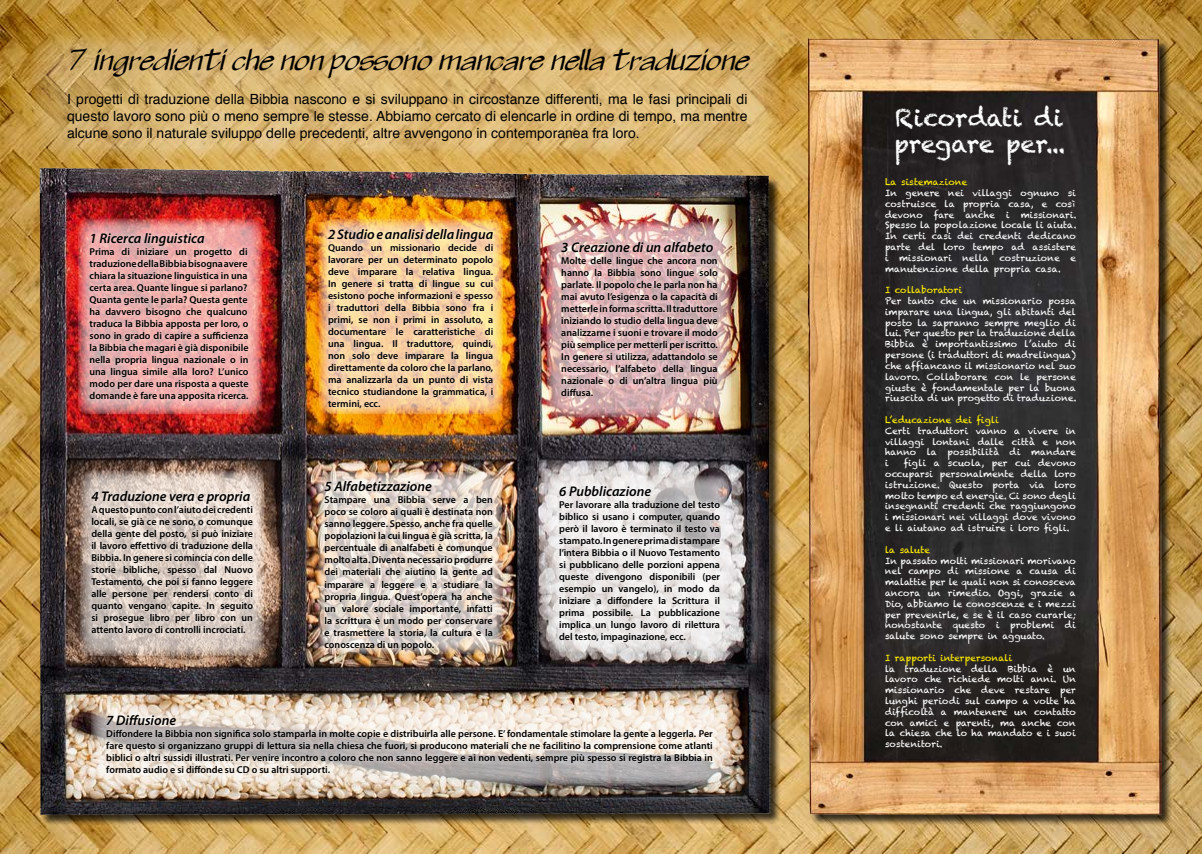
<style>
.page{position:relative;width:1202px;height:854px;background:#fff}
.page>*{position:absolute;margin:0;border:0;box-sizing:border-box;transform-origin:0 0}
.t1{font:italic 27px "OLIVEOIL Bold";color:#000;scale:1.1 1}
.t2{font:24px/26px "Chalkduster";color:#fff}
.t3{font:14px/16.8px "Helvetica";color:#000;text-align:justify}
.t4{font:italic 600 14px "Myriad Pro";color:#000}
.t5{font:600 10px/12px "Myriad Pro";color:#000;text-align:justify}
.t6{font:9px/10.8px "Chalkduster";color:#fff;text-align:justify}
.t7{font:9px "Chalkduster";color:#ffed00}
</style>
<div class="page">
<img style="left:0;top:0;width:1202px;height:853px">
<svg style="left:33px;top:17px;width:749px;height:147px;background:#d5af67"></svg>
<div style="left:809px;top:40px;width:364px;height:786px;background:#000;opacity:.75"></div>
<img style="left:807px;top:38px;width:354px;height:777px">
<div style="left:41px;top:169px;width:741px;height:657px;background:#000;opacity:.75"></div>
<img style="left:37px;top:167px;width:734px;height:647px">
<img style="left:547px;top:221px;width:184px;height:196px;border-radius:11px">
<img style="left:78px;top:218px;width:185px;height:196px;border-radius:11px">
<svg style="left:318px;top:218px;width:185px;height:196px;background:#eea237"></svg>
<svg style="left:79px;top:470px;width:185px;height:186px;background:#b9a599"></svg>
<img style="left:317px;top:471px;width:185px;height:182px;border-radius:11px">
<svg style="left:548px;top:475px;width:181px;height:176px;background:#d2cecd"></svg>
<img style="left:91px;top:704px;width:638px;height:81px;border-radius:11px">
<div style="left:83px;top:227px;width:171px;height:180px;background:#fff;opacity:.75"></div>
<div style="left:322px;top:223px;width:178px;height:192px;background:#fff;opacity:.75"></div>
<div style="left:555px;top:236px;width:169px;height:166px;background:#fff;opacity:.75"></div>
<div style="left:85px;top:485px;width:174px;height:154px;background:#fff;opacity:.75"></div>
<div style="left:318px;top:475px;width:180px;height:180px;background:#fff;opacity:.75"></div>
<div style="left:553px;top:479px;width:174px;height:168px;background:#fff;opacity:.75"></div>
<div style="left:100px;top:708px;width:619px;height:72px;background:#fff;opacity:.75"></div>
<h1 class="t1" style="left:63px;top:42px;width:624px">7 ingredienti che non possono mancare nella traduzione</h1>
<p class="t3" style="left:67px;top:91px;width:682px">I progetti di traduzione della Bibbia nascono e si sviluppano in circostanze differenti, ma le fasi principali di questo lavoro sono più o meno sempre le stesse. Abbiamo cercato di elencarle in ordine di tempo, ma mentre alcune sono il naturale sviluppo delle precedenti, altre avvengono in contemporanea fra loro.</p>
<h3 class="t4" style="left:90px;top:229px;width:117px">1 Ricerca linguistica</h3>
<p class="t5" style="left:90px;top:245px;width:161px">Prima di iniziare un progetto di traduzione della Bibbia bisogna avere chiara la situazione linguistica in una certa area. Quante lingue si parlano?<br>Quanta gente le parla? Questa gente ha davvero bisogno che qualcuno traduca la Bibbia apposta per loro, o sono in grado di capire a sufficienza la Bibbia che magari è già disponibile nella propria lingua nazionale o in una lingua simile alla loro? L’unico modo per dare una risposta a queste domande è fare una apposita ricerca.</p>
<h3 class="t4" style="left:91px;top:487px;width:160px">4 Traduzione vera e propria</h3>
<p class="t5" style="left:91px;top:503px;width:163px">A questo punto con l’aiuto dei credenti locali, se già ce ne sono, o comunque della gente del posto, si può iniziare il lavoro effettivo di traduzione della Bibbia. In genere si comincia con delle storie bibliche, spesso dal Nuovo Testamento, che poi si fanno leggere alle persone per rendersi conto di quanto vengano capite. In seguito si prosegue libro per libro con un attento lavoro di controlli incrociati.</p>
<h3 class="t4" style="left:328px;top:225px;width:167px">2 Studio e analisi della lingua</h3>
<p class="t5" style="left:328px;top:241px;width:167px">Quando un missionario decide di lavorare per un determinato popolo deve imparare la relativa lingua.<br>In genere si tratta di lingue su cui esistono poche informazioni e spesso i traduttori della Bibbia sono fra i primi, se non i primi in assoluto, a documentare le caratteristiche di una lingua. Il traduttore, quindi, non solo deve imparare la lingua direttamente da coloro che la parlano, ma analizzarla da un punto di vista tecnico studiandone la grammatica, i termini, ecc.</p>
<h3 class="t4" style="left:561px;top:238px;width:153px">3 Creazione di un alfabeto</h3>
<p class="t5" style="left:561px;top:254px;width:158px">Molte delle lingue che ancora non hanno la Bibbia sono lingue solo parlate. Il popolo che le parla non ha mai avuto l’esigenza o la capacità di metterle in forma scritta. Il traduttore iniziando lo studio della lingua deve analizzarne i suoni e trovare il modo più semplice per metterli per iscritto.<br>In genere si utilizza, adattandolo se necessario, l’alfabeto della lingua nazionale o di un’altra lingua più diffusa.</p>
<h3 class="t4" style="left:325px;top:477px;width:109px">5 Alfabetizzazione</h3>
<p class="t5" style="left:325px;top:493px;width:170px">Stampare una Bibbia serve a ben poco se coloro ai quali è destinata non sanno leggere. Spesso, anche fra quelle popolazioni la cui lingua è già scritta, la percentuale di analfabeti è comunque molto alta. Diventa necessario produrre dei materiali che aiutino la gente ad imparare a leggere e a studiare la propria lingua. Quest’opera ha anche un valore sociale importante, infatti la scrittura è un modo per conservare e trasmettere la storia, la cultura e la conoscenza di un popolo.</p>
<h3 class="t4" style="left:559px;top:482px;width:94px">6 Pubblicazione</h3>
<p class="t5" style="left:559px;top:498px;width:162px">Per lavorare alla traduzione del testo biblico si usano i computer, quando però il lavoro è terminato il testo va stampato. In genere prima di stampare l’intera Bibbia o il Nuovo Testamento si pubblicano delle porzioni appena queste divengono disponibili (per esempio un vangelo), in modo da iniziare a diffondere la Scrittura il prima possibile. La pubblicazione implica un lungo lavoro di rilettura del testo, impaginazione, ecc.</p>
<h3 class="t4" style="left:106px;top:711px;width:71px">7 Diffusione</h3>
<p class="t5" style="left:106px;top:727px;width:608px">Diffondere la Bibbia non significa solo stamparla in molte copie e distribuirla alle persone. E’ fondamentale stimolare la gente a leggerla. Per fare questo si organizzano gruppi di lettura sia nella chiesa che fuori, si producono materiali che ne facilitino la comprensione come atlanti biblici o altri sussidi illustrati. Per venire incontro a coloro che non sanno leggere e ai non vedenti, sempre più spesso si registra la Bibbia in formato audio e si diffonde su CD o su altri supporti.</p>
<h2 class="t2" style="left:894px;top:105px;width:173px">Ricordati di pregare per...</h2>
<p class="t7" style="left:885px;top:177px;width:84px">La sistemazione</p>
<p class="t6" style="left:885px;top:187px;width:193px">In genere nei villaggi ognuno si costruisce la propria casa, e così devono fare anche i missionari.<br>Spesso la popolazione locale li aiuta.<br>In certi casi dei credenti dedicano parte del loro tempo ad assistere i missionari nella costruzione e manutenzione della propria casa.</p>
<p class="t7" style="left:885px;top:285px;width:79px">I collaboratori</p>
<p class="t6" style="left:885px;top:295px;width:193px">Per tanto che un missionario possa imparare una lingua, gli abitanti del posto la sapranno sempre meglio di lui. Per questo per la traduzione della Bibbia è importantissimo l’aiuto di persone (i traduttori di madrelingua) che affiancano il missionario nel suo lavoro. Collaborare con le persone giuste è fondamentale per la buona riuscita di un progetto di traduzione.</p>
<p class="t7" style="left:885px;top:414px;width:116px">L’educazione dei figli</p>
<p class="t6" style="left:885px;top:425px;width:192px">Certi traduttori vanno a vivere in villaggi lontani dalle città e non hanno la possibilità di mandare i</p>
<p class="t6" style="left:885px;top:457px;width:192px;text-indent:19px">figli a scuola, per cui devono occuparsi personalmente della loro istruzione. Questo porta via loro molto tempo ed energie. Ci sono degli insegnanti credenti che raggiungono i missionari nei villaggi dove vivono e li aiutano ad istruire i loro figli.</p>
<p class="t7" style="left:885px;top:544px;width:46px">la salute</p>
<p class="t6" style="left:885px;top:554px;width:193px">In passato molti missionari morivano nel campo di missione a causa di malattie per le quali non si conosceva ancora un rimedio. Oggi, grazie a Dio, abbiamo le conoscenze e i mezzi per prevenirle, e se è il caso curarle; nonostante questo i problemi di salute sono sempre in agguato.</p>
<p class="t7" style="left:885px;top:652px;width:129px">I rapporti interpersonali</p>
<p class="t6" style="left:885px;top:662px;width:192px">la traduzione della Bibbia è un lavoro che richiede molti anni. Un missionario che deve restare per lunghi periodi sul campo a volte ha difficoltà a mantenere un contatto con amici e parenti, ma anche con la chiesa che lo ha mandato e i suoi sostenitori.</p>
</div>
